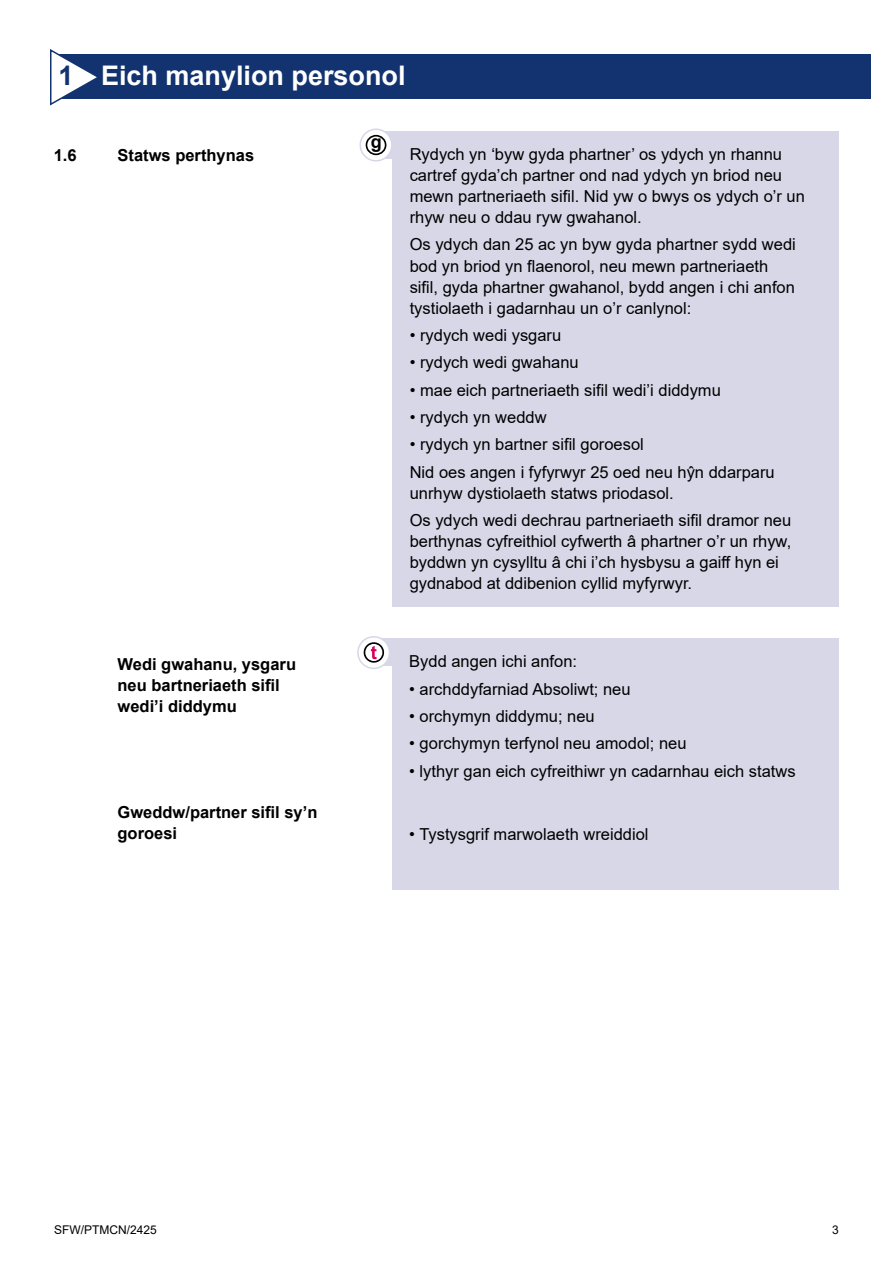
<style>
.page{position:relative;width:893px;height:1263px;background:#fff}
.page>*{position:absolute;margin:0;border:0;box-sizing:border-box;transform-origin:0 0}
.t1{font:700 27px "Arial";color:#fff}
.t2{font:700 18px "Arial";color:#000}
.t3{font:16.5px/21px "Arial";color:#000}
.t4{font:700 16.5px/21px "Arial";color:#000}
.t5{font:12px "Arial";color:#000}
.s1{color:#133370}
</style>
<div class="page">
<div style="left:53px;top:54px;width:818px;height:45px;background:#133370"></div>
<svg style="left:50px;top:49px;width:47px;height:57px"></svg>
<div style="left:368px;top:131px;width:34px;height:27px;background:#d7d7e8"></div>
<svg style="left:360px;top:129px;width:32px;height:32px"></svg>
<div style="left:360px;top:128px;width:33px;height:34px;border:2px solid #d7d7e8;border-radius:50%"></div>
<div style="left:393px;top:131px;width:446px;height:475px;background:#d7d7e8"></div>
<div style="left:392px;top:638px;width:447px;height:251px;background:#d7d7e8"></div>
<div style="left:366px;top:638px;width:34px;height:27px;background:#d7d7e8"></div>
<div style="left:358px;top:637px;width:31px;height:31px;background:#fff;border-radius:50%"></div>
<div style="left:357px;top:636px;width:33px;height:33px;border:2px solid #d7d7e8;border-radius:50%"></div>
<div style="left:366px;top:135px;width:20px;height:20px;border:2px solid #000;border-radius:50%"></div>
<svg style="left:364px;top:642px;width:20px;height:21px"></svg>
<h2 class="t1" style="left:58px;top:56px;width:349px"><span class="s1">1</span> Eich manylion personol</h2>
<p class="t4" style="left:54px;top:145px;width:24px">1.6</p>
<p class="t4" style="left:118px;top:145px;width:138px">Statws perthynas</p>
<p class="t2" style="left:371px;top:129px;width:12px">g</p>
<p class="t3" style="left:410px;top:144px;width:397px">Rydych yn ‘byw gyda phartner’ os ydych yn rhannu cartref gyda’ch partner ond nad ydych yn briod neu mewn partneriaeth sifil. Nid yw o bwys os ydych o’r un rhyw neu o ddau ryw gwahanol.</p>
<p class="t3" style="left:410px;top:234px;width:388px">Os ydych dan 25 ac yn byw gyda phartner sydd wedi bod yn briod yn flaenorol, neu mewn partneriaeth sifil, gyda phartner gwahanol, bydd angen i chi anfon tystiolaeth i gadarnhau un o’r canlynol:</p>
<p class="t3" style="left:410px;top:324px;width:153px">• rydych wedi ysgaru</p>
<p class="t3" style="left:410px;top:352px;width:171px">• rydych wedi gwahanu</p>
<p class="t3" style="left:410px;top:379px;width:313px">• mae eich partneriaeth sifil wedi’i diddymu</p>
<p class="t3" style="left:410px;top:407px;width:138px">• rydych yn weddw</p>
<p class="t3" style="left:410px;top:434px;width:236px">• rydych yn bartner sifil goroesol</p>
<p class="t3" style="left:410px;top:461px;width:367px">Nid oes angen i fyfyrwyr 25 oed neu hŷn ddarparu unrhyw dystiolaeth statws priodasol.</p>
<p class="t3" style="left:410px;top:510px;width:383px">Os ydych wedi dechrau partneriaeth sifil dramor neu berthynas cyfreithiol cyfwerth â phartner o’r un rhyw, byddwn yn cysylltu â chi i’ch hysbysu a gaiff hyn ei gydnabod at ddibenion cyllid myfyrwyr.</p>
<p class="t4" style="left:118px;top:654px;width:180px">Wedi gwahanu, ysgaru neu bartneriaeth sifil wedi’i diddymu</p>
<p class="t3" style="left:409px;top:651px;width:169px">Bydd angen ichi anfon:</p>
<p class="t3" style="left:409px;top:678px;width:223px">• archddyfarniad Absoliwt; neu</p>
<p class="t3" style="left:409px;top:705px;width:187px">• orchymyn diddymu; neu</p>
<p class="t3" style="left:409px;top:733px;width:279px">• gorchymyn terfynol neu amodol; neu</p>
<p class="t3" style="left:409px;top:760px;width:388px">• lythyr gan eich cyfreithiwr yn cadarnhau eich statws</p>
<p class="t4" style="left:118px;top:802px;width:201px">Gweddw/partner sifil sy’n goroesi</p>
<p class="t3" style="left:409px;top:824px;width:241px">• Tystysgrif marwolaeth wreiddiol</p>
<p class="t5" style="left:54px;top:1221px;width:104px">SFW/PTMCN/2425</p>
<p class="t5" style="left:832px;top:1222px;width:8px">3</p>
</div>
